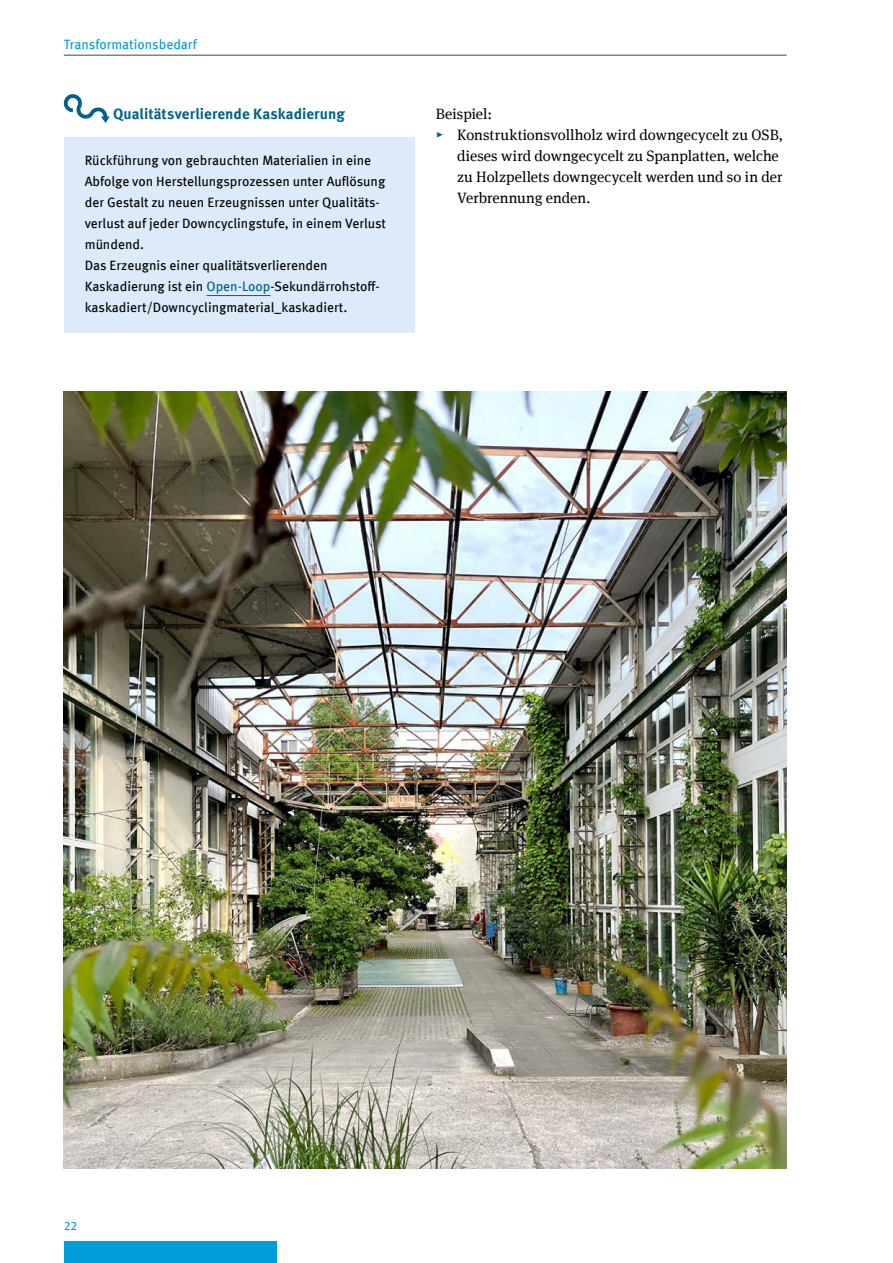
<style>
.page{position:relative;width:893px;height:1263px;background:#fff}
.page>*{position:absolute;margin:0;border:0;box-sizing:border-box;transform-origin:0 0}
.Innenseiten_P_Copy_ohne_Abstand{font:15px/21px "Meta Serif Offc";letter-spacing:.005em;color:#000}
.Innenseiten_H4_Headline_Abstand_dunkelbl{font:700 15px "Meta Offc";letter-spacing:.005em;color:#006085}
.Infoboxen_P_Copy_STG_Infotext_einspaltig{font:13.5px/21px "Meta Offc";color:#000}
.t1{font:13.5px "Meta Offc";color:#009bd9}
.t2{font:12px "Meta Offc";color:#009bd9}
.s1{color:#006085}
</style>
<div class="page">
<div style="left:64px;top:1242px;width:212px;height:21px;background:#009bd9"></div>
<hr style="left:64px;top:55px;width:723px;height:1px;background:#484847">
<div style="left:64px;top:138px;width:351px;height:195px;background:#dceaf9"></div>
<hr style="left:206px;top:295px;width:65px;height:1px;background:#006085">
<svg style="left:63px;top:94px;width:47px;height:29px"></svg>
<img style="left:64px;top:392px;width:723px;height:777px">
<p class="t1" style="left:64px;top:36px;width:135px">Transformationsbedarf</p>
<h4 class="Innenseiten_H4_Headline_Abstand_dunkelbl" style="left:113px;top:104px;width:233px">Qualitätsverlierende Kaskadierung</h4>
<p class="Infoboxen_P_Copy_STG_Infotext_einspaltig" style="left:85px;top:150px;width:303px">Rückführung von gebrauchten Materialien in eine Abfolge von Herstellungsprozessen unter Auflösung der Gestalt zu neuen Erzeugnissen unter Qualitäts&shy;verlust auf jeder Downcyclingstufe, in einem Verlust mündend.<br>Das Erzeugnis einer qualitätsverlierenden Kaskadierung ist ein <span class="s1">Open-Loop</span>-Sekundärrohstoff&shy;kaskadiert/Downcyclingmaterial_kaskadiert.</p>
<p class="Innenseiten_P_Copy_ohne_Abstand" style="left:436px;top:103px;width:58px">Beispiel:</p>
<p class="Innenseiten_P_Copy_ohne_Abstand" style="left:457px;top:124px;width:328px;text-indent:-21px"><span class="s1">▸</span> Konstruktionsvollholz wird downgecycelt zu OSB, dieses wird downgecycelt zu Spanplatten, welche zu Holzpellets downgecycelt werden und so in der Verbrennung enden.</p>
<p class="t2" style="left:64px;top:1218px;width:15px">22</p>
</div>
